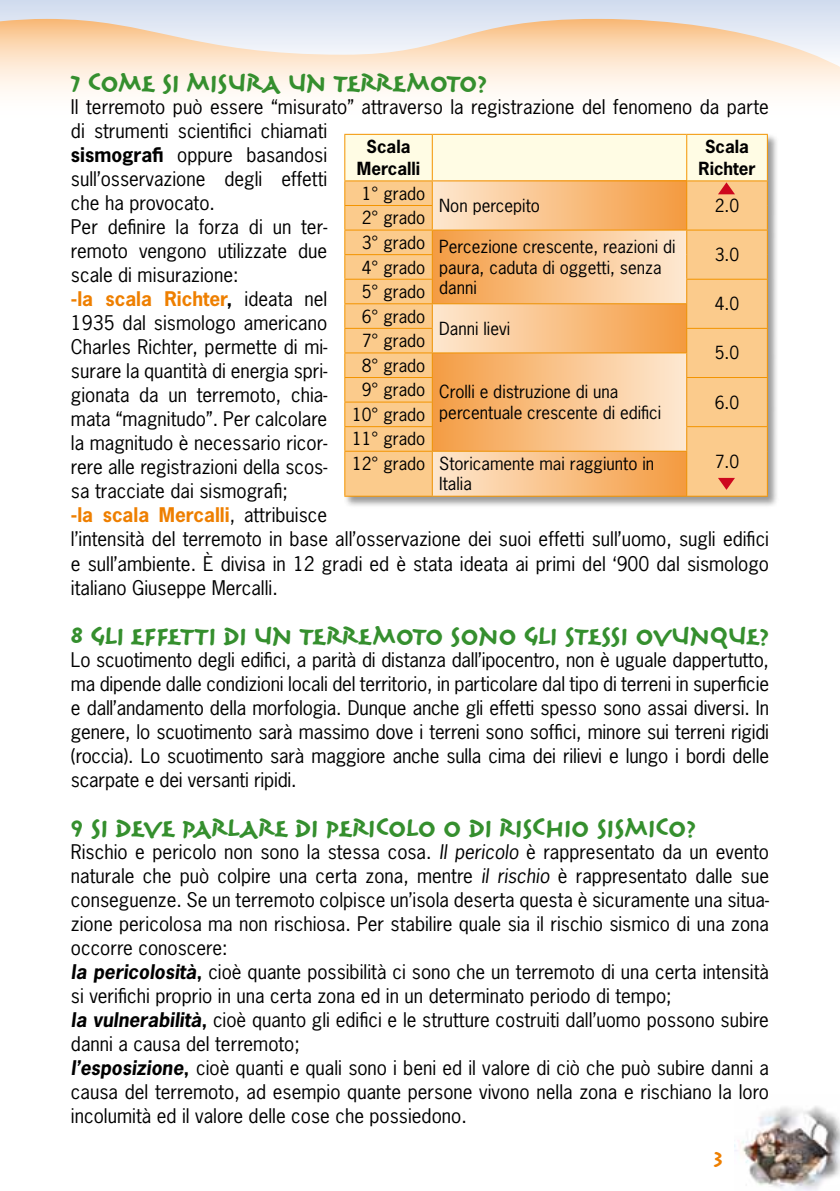
<style>
.page{position:relative;width:840px;height:1191px;background:#fff}
.page>*{position:absolute;margin:0;border:0;box-sizing:border-box;transform-origin:0 0}
.t1{font:28px "Reliq Std Bold Extra Active";color:#358f2e}
.t2{font:24px "Reliq Std Bold Extra Active";color:#ee7f00}
.t3{font:19px/24px "News Gothic Std";color:#000}
.t4{font:17px/24.6px "News Gothic Std";color:#000}
.t5{font:700 17px/22px "News Gothic Std";color:#000;text-align:center}
.s1{font-weight:700}
.s2{font-weight:700;color:#ee7f00}
.s3{font-style:italic}
.s4{font-weight:700;font-style:italic}
</style>
<div class="page">
<svg style="left:0;top:68px;width:1px;height:24px"></svg>
<div style="left:0;top:0;width:839px;height:68px;background:#d5dff0"></div>
<svg style="left:0;top:19px;width:839px;height:48px"></svg>
<img style="left:734px;top:1106px;width:105px;height:85px">
<div style="left:344px;top:133px;width:435px;height:375px;background:#000;opacity:.4"></div>
<div style="left:345px;top:451px;width:421px;height:45px;background:#fbcb8c"></div>
<svg style="left:432px;top:452px;width:253px;height:44px;background:#f8c086"></svg>
<hr style="left:344px;top:451px;width:88px;height:1px;background:#f39400">
<hr style="left:344px;top:452px;width:1px;height:44px;background:#f39400">
<hr style="left:432px;top:451px;width:254px;height:1px;background:#f39400">
<hr style="left:431px;top:452px;width:1px;height:44px;background:#f39400">
<hr style="left:685px;top:452px;width:1px;height:44px;background:#f39400">
<hr style="left:766px;top:451px;width:1px;height:45px;background:#f39400">
<hr style="left:344px;top:496px;width:88px;height:1px;background:#f39400">
<hr style="left:432px;top:496px;width:254px;height:1px;background:#f39400">
<hr style="left:686px;top:496px;width:81px;height:1px;background:#f39400">
<svg style="left:344px;top:134px;width:423px;height:317px;background:#facb92"></svg>
<svg style="left:717px;top:478px;width:17px;height:12px"></svg>
<h1 class="t1" style="left:71px;top:69px;width:417px">7 COME SI MISURA UN TERREMOTO?</h1>
<p class="t3" style="left:71px;top:95px;width:699px">Il terremoto può essere “misurato” attraverso la registrazione del fenomeno da parte di strumenti scientifici chiamati<br><span class="s1">sismografi</span> oppure basandosi<br>sull’osservazione degli effetti<br>che ha provocato.<br>Per definire la forza di un ter-<br>remoto vengono utilizzate due<br>scale di misurazione:<br><span class="s2">-la scala Richter</span><span class="s1">,</span> ideata nel<br>1935 dal sismologo americano<br>Charles Richter, permette di mi-<br>surare la quantità di energia spri-<br>gionata da un terremoto, chia-<br>mata “magnitudo”. Per calcolare<br>la magnitudo è necessario ricor-<br>rere alle registrazioni della scos-<br>sa tracciate dai sismografi;<br><span class="s2">-la scala Mercalli</span>, attribuisce<br>l’intensità del terremoto in base all’osservazione dei suoi effetti sull’uomo, sugli edifici e sull’ambiente. È divisa in 12 gradi ed è stata ideata ai primi del ‘900 dal sismologo italiano Giuseppe Mercalli.</p>
<h1 class="t1" style="left:71px;top:621px;width:699px">8 GLI EFFETTI DI UN TERREMOTO SONO GLI STESSI OVUNQUE?</h1>
<p class="t3" style="left:71px;top:647px;width:699px;text-align:justify">Lo scuotimento degli edifici, a parità di distanza dall’ipocentro, non è uguale dappertutto, ma dipende dalle condizioni locali del territorio, in particolare dal tipo di terreni in superficie e dall’andamento della morfologia. Dunque anche gli effetti spesso sono assai diversi. In genere, lo scuotimento sarà massimo dove i terreni sono soffici, minore sui terreni rigidi (roccia). Lo scuotimento sarà maggiore anche sulla cima dei rilievi e lungo i bordi delle scarpate e dei versanti ripidi.</p>
<h1 class="t1" style="left:71px;top:813px;width:626px">9 SI DEVE PARLARE DI PERICOLO O DI RISCHIO SISMICO?</h1>
<p class="t3" style="left:71px;top:839px;width:699px">Rischio e pericolo non sono la stessa cosa. <span class="s3">Il pericolo</span> è rappresentato da un evento naturale che può colpire una certa zona, mentre <span class="s3">il rischio</span> è rappresentato dalle sue conseguenze. Se un terremoto colpisce un’isola deserta questa è sicuramente una situa&shy;zione pericolosa ma non rischiosa. Per stabilire quale sia il rischio sismico di una zona occorre conoscere:<br><span class="s4">la pericolosità</span><span class="s1">,</span> cioè quante possibilità ci sono che un terremoto di una certa intensità si verifichi proprio in una certa zona ed in un determinato periodo di tempo;<br><span class="s4">la vulnerabilità</span><span class="s1">,</span> cioè quanto gli edifici e le strutture costruiti dall’uomo possono subire danni a causa del terremoto;<br><span class="s4">l’esposizione</span><span class="s1">,</span> cioè quanti e quali sono i beni ed il valore di ciò che può subire danni a causa del terremoto, ad esempio quante persone vivono nella zona e rischiano la loro incolumità ed il valore delle cose che possiedono.</p>
<p class="t5" style="left:357px;top:135px;width:65px">Scala<br>Mercalli</p>
<p class="t5" style="left:698px;top:135px;width:59px">Scala<br>Richter</p>
<p class="t4" style="left:361px;top:181px;width:65px">1° grado</p>
<p class="t4" style="left:439px;top:193px;width:102px">Non percepito</p>
<p class="t4" style="left:714px;top:193px;width:26px">2.0</p>
<p class="t4" style="left:361px;top:203px;width:315px;line-height:28.8px">2° grado<br>3° grado Percezione crescente, reazioni di</p>
<p class="t4" style="left:439px;top:257px;width:224px;line-height:20.4px">paura, caduta di oggetti, senza danni</p>
<p class="t4" style="left:714px;top:242px;width:26px">3.0</p>
<p class="t4" style="left:361px;top:255px;width:65px">4° grado<br>5° grado</p>
<p class="t4" style="left:714px;top:291px;width:26px">4.0</p>
<p class="t4" style="left:361px;top:304px;width:65px">6° grado</p>
<p class="t4" style="left:439px;top:316px;width:72px">Danni lievi</p>
<p class="t4" style="left:361px;top:328px;width:65px">7° grado</p>
<p class="t4" style="left:714px;top:341px;width:26px">5.0</p>
<p class="t4" style="left:361px;top:353px;width:65px">8° grado</p>
<p class="t4" style="left:361px;top:377px;width:65px">9° grado</p>
<p class="t4" style="left:439px;top:382px;width:223px;line-height:20.4px">Crolli e distruzione di una percentuale crescente di edifici</p>
<p class="t4" style="left:714px;top:390px;width:26px">6.0</p>
<p class="t4" style="left:352px;top:402px;width:303px">10° grado<br>11° grado<br>12° grado Storicamente mai raggiunto in</p>
<p class="t4" style="left:714px;top:449px;width:26px">7.0</p>
<p class="t4" style="left:439px;top:471px;width:34px">Italia</p>
<p class="t2" style="left:713px;top:1148px;width:11px">3</p>
</div>
